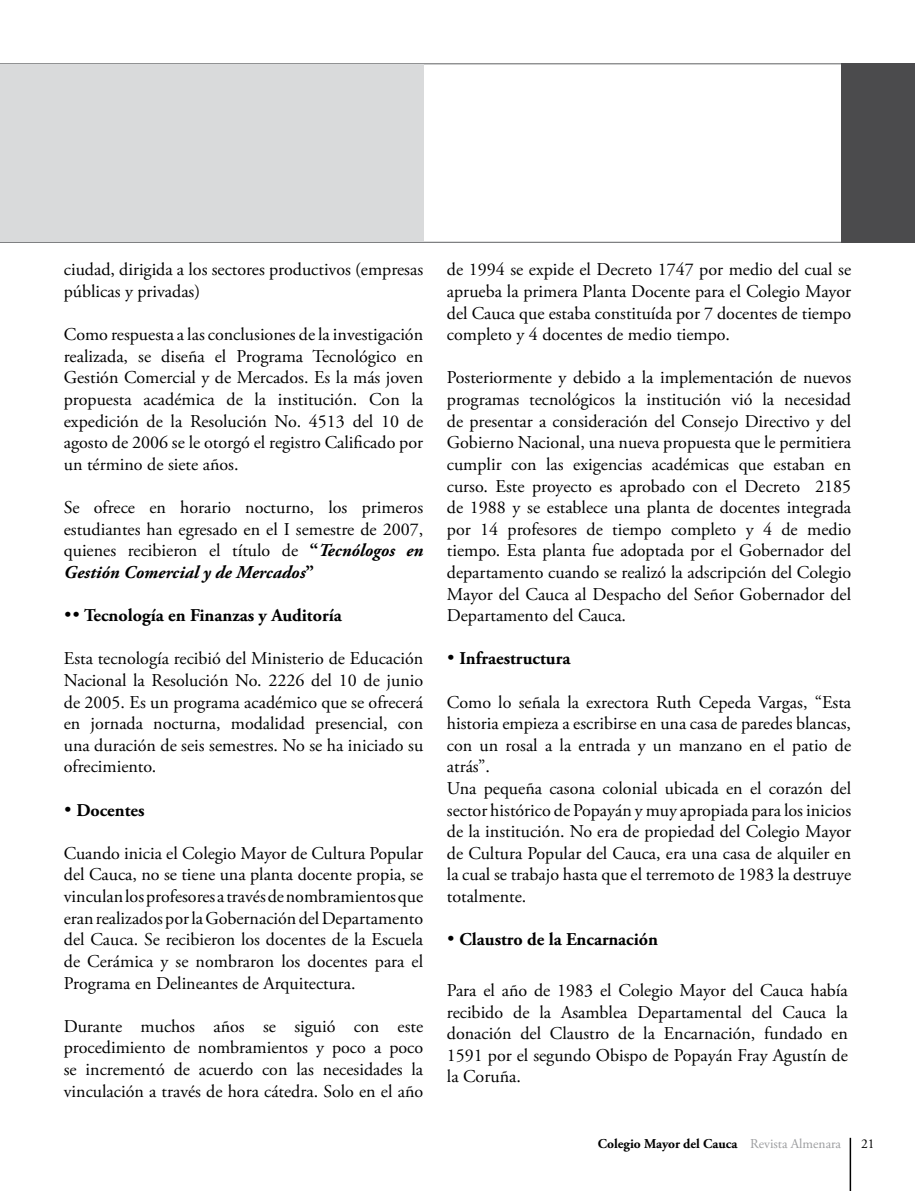
<style>
.page{position:relative;width:915px;height:1191px;background:#fff}
.page>*{position:absolute;margin:0;border:0;box-sizing:border-box;transform-origin:0 0}
.t1{font:18px/21.6px "Adobe Garamond Pro";color:#000;text-align:justify}
.t2{font:700 18px "Adobe Garamond Pro";color:#000}
.t3{font:700 13.5px "Adobe Garamond Pro";color:#000}
.t4{font:13.5px "Adobe Garamond Pro";color:#000}
.s1{font-weight:700}
.s2{font-weight:700;font-style:italic}
.s3{font-weight:400;color:#9c9d9f}
</style>
<div class="page">
<hr style="left:0;top:63px;width:914px;height:1px;background:#707173">
<hr style="left:849px;top:1137px;width:1px;height:54px;background:#000">
<hr style="left:0;top:242px;width:914px;height:1px;background:#707173">
<div style="left:0;top:64px;width:423px;height:178px;background:#d9dadb"></div>
<div style="left:840px;top:63px;width:74px;height:180px;background:#4b4b4d"></div>
<p class="t1" style="left:64px;top:259px;width:361px">ciudad, dirigida a los sectores productivos (empresas públicas y privadas)</p>
<p class="t1" style="left:64px;top:324px;width:361px">Como respuesta a las conclusiones de la investigación realizada, se diseña el Programa Tecnológico en Gestión Comercial y de Mercados. Es la más joven propuesta académica de la institución. Con la expedición de la Resolución No. 4513 del 1 0 de agosto de 2006 se le otorgó el registro Calificado por un término de siete años.</p>
<p class="t1" style="left:64px;top:497px;width:361px">Se ofrece en horario nocturno, los primeros estudiantes han egresado en el I semestre de 2007, quienes recibieron el título de <span class="s1">“</span><span class="s2">Tecnólogos en Gestión Comercial y de Mercados</span><span class="s1">”</span></p>
<p class="t2" style="left:64px;top:605px;width:279px">•• Tecnología en Finanzas y Auditoría</p>
<p class="t1" style="left:64px;top:648px;width:361px">Esta tecnología recibió del Ministerio de Educación Nacional la Resolución No. 2226 del 1 0 de junio de 2005. Es un programa académico que se ofrecerá en jornada nocturna, modalidad presencial, con una duración de seis semestres. No se ha iniciado su ofrecimiento.</p>
<p class="t2" style="left:64px;top:799px;width:82px">• Docentes</p>
<p class="t1" style="left:64px;top:843px;width:361px">Cuando inicia el Colegio Mayor de Cultura Popular del Cauca, no se tiene una planta docente propia, se vinculan los profesores a través de nombramientos que eran realizados por la Gobernación del Departamento del Cauca. Se recibieron los docentes de la Escuela de Cerámica y se nombraron los docentes para el Programa en Delineantes de Arquitectura.</p>
<p class="t1" style="left:64px;top:1015px;width:361px">Durante muchos años se siguió con este procedimiento de nombramientos y poco a poco se incrementó de acuerdo con las necesidades la vinculación a través de hora cátedra. Solo en el año</p>
<p class="t1" style="left:446px;top:259px;width:405px">de 1 994 se expide el Decreto 1 747 por medio del cual se aprueba la primera Planta Docente para el Colegio Mayor del Cauca que estaba constituída por 7 docentes de tiempo completo y 4 docentes de medio tiempo.</p>
<p class="t1" style="left:446px;top:367px;width:405px">Posteriormente y debido a la implementación de nuevos programas tecnológicos la institución vió la necesidad de presentar a consideración del Consejo Directivo y del Gobierno Nacional, una nueva propuesta que le permitiera cumplir con las exigencias académicas que estaban en curso. Este proyecto es aprobado con el Decreto 21 85 de 1 988 y se establece una planta de docentes integrada por 1 4 profesores de tiempo completo y 4 de medio tiempo. Esta planta fue adoptada por el Gobernador del departamento cuando se realizó la adscripción del Colegio Mayor del Cauca al Despacho del Señor Gobernador del Departamento del Cauca.</p>
<p class="t2" style="left:446px;top:648px;width:125px">• Infraestructura</p>
<p class="t1" style="left:446px;top:691px;width:405px;text-align:left">Como lo señala la exrectora Ruth Cepeda Vargas, “Esta historia empieza a escribirse en una casa de paredes blancas, con un rosal a la entrada y un manzano en el patio de atrás”.<br>Una pequeña casona colonial ubicada en el corazón del sector histórico de Popayán y muy apropiada para los inicios de la institución. No era de propiedad del Colegio Mayor de Cultura Popular del Cauca, era una casa de alquiler en la cual se trabajo hasta que el terremoto de 1 983 la destruye totalmente.</p>
<p class="t2" style="left:446px;top:929px;width:213px">• Claustro de la Encarnación</p>
<p class="t1" style="left:446px;top:980px;width:402px">Para el año de 1 983 el Colegio Mayor del Cauca había recibido de la Asamblea Departamental del Cauca la donación del Claustro de la Encarnación, fundado en 1 591 por el segundo Obispo de Popayán Fray Agustín de la Coruña.</p>
<p class="t3" style="left:597px;top:1135px;width:245px">Colegio Mayor del Cauca <span class="s3">Revista Almenara</span></p>
<p class="t4" style="left:860px;top:1135px;width:7px">21</p>
</div>
